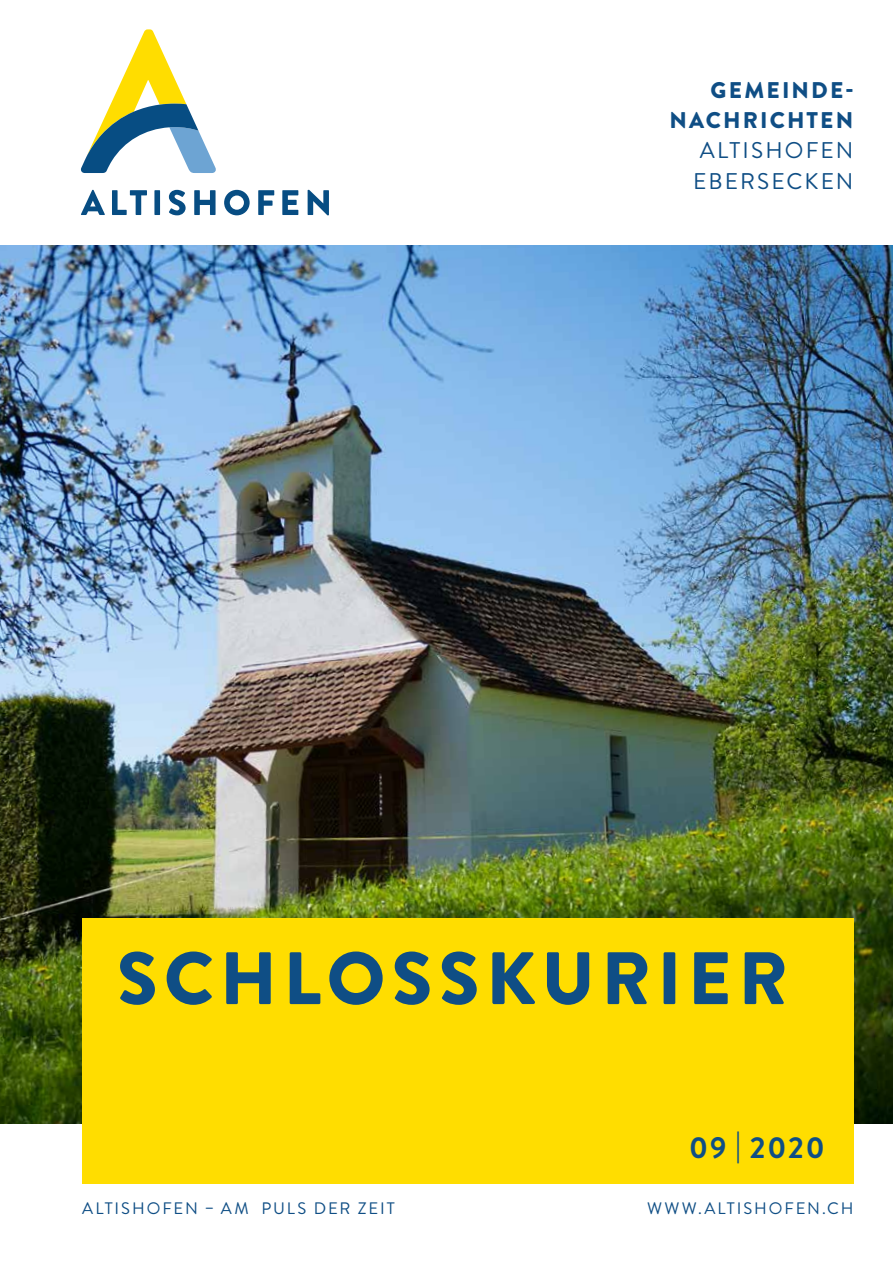
<style>
.page{position:relative;width:893px;height:1263px;background:#fff}
.page>*{position:absolute;margin:0;border:0;box-sizing:border-box;transform-origin:0 0}
.t1{font:900 74.1px "Brandon Grotesque";letter-spacing:.085em;color:#0f4e85}
.t2{font:700 30.3px "Brandon Grotesque";letter-spacing:.07em;color:#0f4e85}
.t3{font:900 22.65px/30.3px "Brandon Grotesque";letter-spacing:.095em;color:#0f4e85;text-align:right}
.t4{font:22.65px/30.3px "Brandon Grotesque";letter-spacing:.09em;color:#0f4e85}
.t5{font:16.65px "Brandon Grotesque";letter-spacing:.115em;color:#0f4e85}
</style>
<div class="page">
<img style="left:0;top:245px;width:893px;height:879px">
<div style="left:82px;top:918px;width:772px;height:266px;background:#fd0"></div>
<svg style="left:81px;top:29px;width:135px;height:144px"></svg>
<svg style="left:81px;top:190px;width:24px;height:25px"></svg>
<svg style="left:112px;top:190px;width:35px;height:25px"></svg>
<div style="left:154px;top:190px;width:6px;height:25px;background:#074d83"></div>
<svg style="left:169px;top:190px;width:17px;height:25px"></svg>
<svg style="left:194px;top:190px;width:22px;height:25px"></svg>
<svg style="left:224px;top:190px;width:26px;height:25px"></svg>
<svg style="left:258px;top:190px;width:16px;height:25px"></svg>
<svg style="left:282px;top:190px;width:16px;height:25px"></svg>
<svg style="left:308px;top:190px;width:21px;height:25px"></svg>
<h3 class="t3" style="left:669px;top:75px;width:186px">GEMEINDE-<br>NACHRICHTEN</h3>
<h3 class="t4" style="left:693px;top:136px;width:162px">ALTISHOFEN<br>EBERSECKEN</h3>
<h1 class="t1" style="left:117px;top:926px;width:672px">SCHLOSSKURIER</h1>
<h2 class="t2" style="left:689px;top:1126px;width:137px">09 | 2020</h2>
<p class="t5" style="left:82px;top:1196px;width:314px">ALTISHOFEN − AM PULS DER ZEIT</p>
<p class="t5" style="left:647px;top:1196px;width:208px">WWW.ALTISHOFEN.CH</p>
</div>
